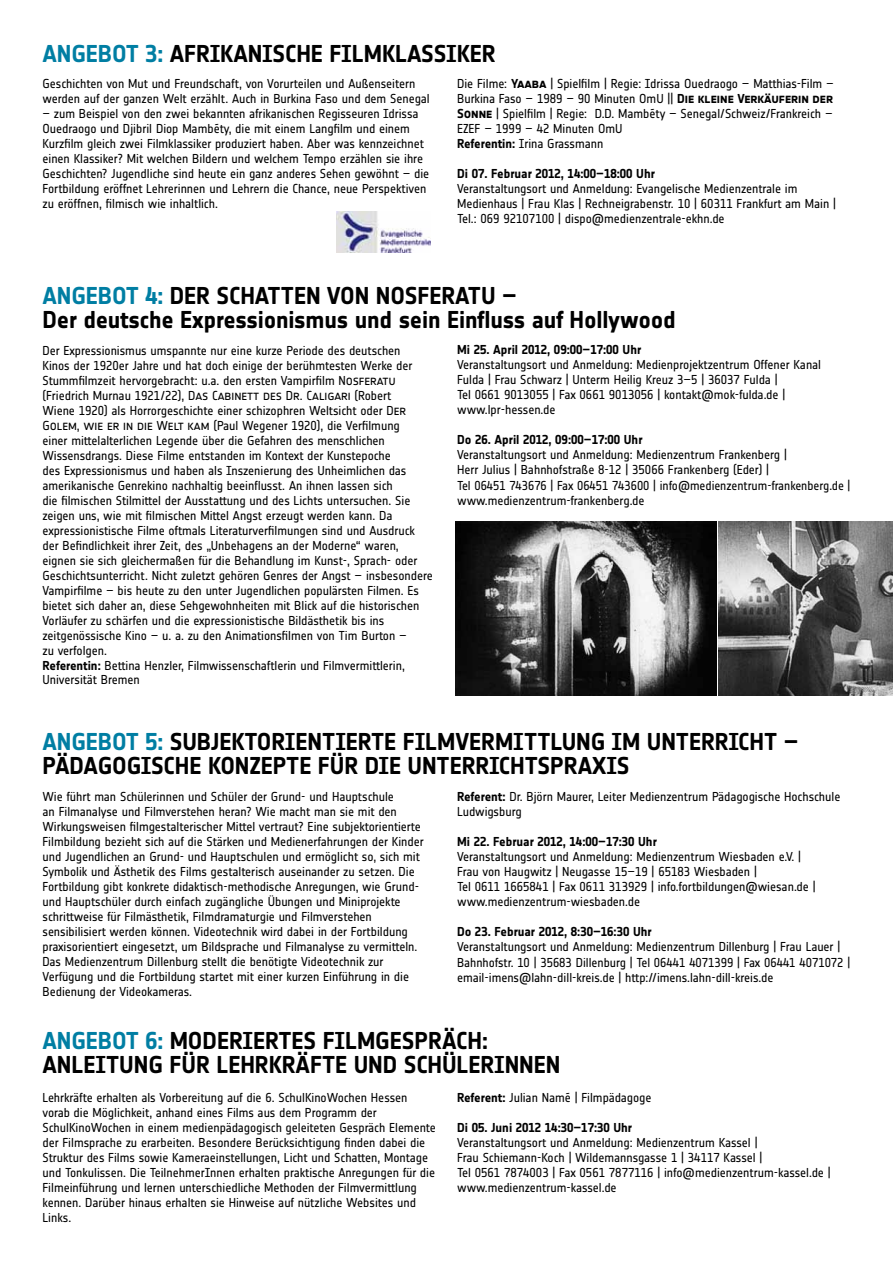
<style>
.page{position:relative;width:893px;height:1263px;background:#fff}
.page>*{position:absolute;margin:0;border:0;box-sizing:border-box;transform-origin:0 0}
.t1{font:24px/24px "Notes Soft Bold Tf";letter-spacing:-.005em;color:#000}
.t2{font:24px "Notes Soft Bold Tf";letter-spacing:-.005em;color:#007ea3}
.t3{font:12.75px/15px "Notes Soft Regular Tf";letter-spacing:-.005em;color:#000}
.t4{font:12.75px "Notes Soft Bold Tf";color:#000}
.s1{color:#007ea3}
.s2{font-family:"Notes Soft Bold Caps Tf"}
.s3{font-family:"Notes Soft Bold Tf"}
.s4{font-family:"Notes Soft Regular Caps Tf"}
.s5{font-family:"Notes Soft";font-weight:700}
.s6{color:#000}
</style>
<div class="page">
<img style="left:337px;top:211px;width:94px;height:42px">
<img style="left:719px;top:522px;width:174px;height:173px">
<img style="left:455px;top:522px;width:261px;height:173px">
<h1 class="t1" style="left:43px;top:41px;width:455px"><span class="s1">ANGEBOT 3:</span> AFRIKANISCHE FILMKLASSIKER</h1>
<p class="t3" style="left:43px;top:76px;width:389px">Geschichten von Mut und Freundschaft, von Vorurteilen und Außenseitern werden auf der ganzen Welt erzählt. Auch in Burkina Faso und dem Senegal</p>
<p class="t3" style="left:43px;top:106px;width:388px">– zum Beispiel von den zwei bekannten afrikanischen Regisseuren Idrissa Ouedraogo und Djibril Diop Mambéty, die mit einem Langfilm und einem Kurzfilm gleich zwei Filmklassiker produziert haben. Aber was kennzeichnet einen Klassiker? Mit welchen Bildern und welchem Tempo erzählen sie ihre Geschichten? Jugendliche sind heute ein ganz anderes Sehen gewöhnt – die Fortbildung eröffnet Lehrerinnen und Lehrern die Chance, neue Perspektiven zu eröffnen, filmisch wie inhaltlich.</p>
<p class="t3" style="left:457px;top:76px;width:378px">Die Filme: <span class="s2">Yaaba</span> | Spielfilm | Regie: Idrissa Ouedraogo – Matthias-Film – Burkina Faso – 1989 – 90 Minuten OmU || <span class="s2">Die kleine Verkäuferin der Sonne</span> | Spielfilm | Regie: D.D. Mambéty – Senegal/Schweiz/Frankreich – EZEF – 1999 – 42 Minuten OmU<br><span class="s3">REFERENTIN:</span> Irina Grassmann</p>
<p class="t4" style="left:457px;top:166px;width:199px">DI 07. FEBRUAR 2012, 14:00–18:00 UHR</p>
<p class="t3" style="left:457px;top:181px;width:380px">Veranstaltungsort und Anmeldung: Evangelische Medienzentrale im<br>Medienhaus | Frau Klas | Rechneigrabenstr. 10 | 60311 Frankfurt am Main |<br>Tel.: 069 92107100 | dispo@medienzentrale-ekhn.de</p>
<h1 class="t1" style="left:43px;top:284px;width:635px"><span class="s1">ANGEBOT 4:</span> DER SCHATTEN VON NOSFERATU –<br>DER DEUTSCHE EXPRESSIONISMUS UND SEIN EINFLUSS AUF HOLLYWOOD</h1>
<p class="t3" style="left:43px;top:343px;width:392px">Der Expressionismus umspannte nur eine kurze Periode des deutschen<br>Kinos der 1920er Jahre und hat doch einige der berühmtesten Werke der Stummfilmzeit hervorgebracht: u.a. den ersten Vampirfilm <span class="s4">Nosferatu </span>(Friedrich Murnau 1921/22), <span class="s4">Das Cabinett des Dr. Caligari</span> (Robert<br>Wiene 1920) als Horrorgeschichte einer schizophren Weltsicht oder <span class="s4">Der Golem, wie er in die Welt kam</span> (Paul Wegener 1920), die Verfilmung<br>einer mittelalterlichen Legende über die Gefahren des menschlichen Wissensdrangs. Diese Filme entstanden im Kontext der Kunstepoche<br>des Expressionismus und haben als Inszenierung des Unheimlichen das amerikanische Genrekino nachhaltig beeinflusst. An ihnen lassen sich<br>die filmischen Stilmittel der Ausstattung und des Lichts untersuchen. Sie zeigen uns, wie mit filmischen Mittel Angst erzeugt werden kann. Da expressionistische Filme oftmals Literaturverfilmungen sind und Ausdruck der Befindlichkeit ihrer Zeit, des „Unbehagens an der Moderne“ waren, eignen sie sich gleichermaßen für die Behandlung im Kunst-, Sprach- oder Geschichtsunterricht. Nicht zuletzt gehören Genres der Angst – insbesondere Vampirfilme – bis heute zu den unter Jugendlichen populärsten Filmen. Es bietet sich daher an, diese Sehgewohnheiten mit Blick auf die historischen Vorläufer zu schärfen und die expressionistische Bildästhetik bis ins zeitgenössische Kino – u. a. zu den Animationsfilmen von Tim Burton –<br>zu verfolgen.<br><span class="s3">REFERENTIN:</span> Bettina Henzler, Filmwissenschaftlerin und Filmvermittlerin, Universität Bremen</p>
<p class="t4" style="left:457px;top:343px;width:186px">MI 25. APRIL 2012, 09:00–17:00 UHR</p>
<p class="t3" style="left:457px;top:357px;width:365px">Veranstaltungsort und Anmeldung: Medienprojektzentrum Offener Kanal Fulda | Frau Schwarz | Unterm Heilig Kreuz 3–5 | 36037 Fulda |<br>Tel 0661 9013055 | Fax 0661 9013056 | kontakt@mok-fulda.de | www.lpr-hessen.de</p>
<p class="t4" style="left:457px;top:433px;width:187px">DO 26. APRIL 2012, 09:00–17:00 UHR</p>
<p class="t3" style="left:457px;top:447px;width:395px">Veranstaltungsort und Anmeldung: Medienzentrum Frankenberg |<br>Herr Julius | Bahnhofstraße 8-12 | 35066 Frankenberg (Eder) |<br>Tel 06451 743676 | Fax 06451 743600 | info@medienzentrum-frankenberg.de | www.medienzentrum-frankenberg.de</p>
<h1 class="t1" style="left:43px;top:729px;width:757px"><span class="s1">ANGEBOT 5:</span> SU BJEKTORIENTIERTE FILMVERMITTLUNG IM UNTERRICHT –<br>PÄDAGOGISCHE KONZEPTE FÜR DIE UNTERRICHTSPRAXIS</h1>
<p class="t3" style="left:43px;top:789px;width:383px">Wie führt man Schülerinnen und Schüler der Grund- und Hauptschule<br>an Filmanalyse und Filmverstehen heran? Wie macht man sie mit den Wirkungsweisen filmgestalterischer Mittel vertraut? Eine subjektorientierte Filmbildung bezieht sich auf die Stärken und Medienerfahrungen der Kinder und Jugendlichen an Grund- und Hauptschulen und ermöglicht so, sich mit Symbolik und Ästhetik des Films gestalterisch auseinander zu setzen. Die Fortbildung gibt konkrete didaktisch-methodische Anregungen, wie Grund&shy;und Hauptschüler durch einfach zugängliche Übungen und Miniprojekte schrittweise für Filmästhetik, Filmdramaturgie und Filmverstehen sensibilisiert werden können. Videotechnik wird dabei in der Fortbildung praxisorientiert eingesetzt, um Bildsprache und Filmanalyse zu vermitteln.<br>Das Medienzentrum Dillenburg stellt die benötigte Videotechnik zur Verfügung und die Fortbildung startet mit einer kurzen Einführung in die Bedienung der Videokameras.</p>
<p class="t3" style="left:457px;top:789px;width:385px"><span class="s5">Referent:</span> Dr. Björn Maurer, Leiter Medienzentrum Pädagogische Hochschule<br>Ludwigsburg</p>
<p class="t4" style="left:457px;top:835px;width:201px">MI 22. FEBRUAR 2012, 14:00–17:30 UHR</p>
<p class="t3" style="left:457px;top:849px;width:360px">Veranstaltungsort und Anmeldung: Medienzentrum Wiesbaden e.V. | Frau von Haugwitz | Neugasse 15–19 | 65183 Wiesbaden |<br>Tel 0611 1665841 | Fax 0611 313929 | info.fortbildungen@wiesan.de | www.medienzentrum-wiesbaden.de</p>
<p class="t4" style="left:457px;top:925px;width:196px">DO 23. FEBRUAR 2012, 8:30–16:30 UHR</p>
<p class="t3" style="left:457px;top:939px;width:395px">Veranstaltungsort und Anmeldung: Medienzentrum Dillenburg | Frau Lauer |<br>Bahnhofstr. 10 | 35683 Dillenburg | Tel 06441 4071399 | Fax 06441 4071072 | email-imens@lahn-dill-kreis.de | http://imens.lahn-dill-kreis.de</p>
<h1 class="t1" style="left:43px;top:1029px;width:519px;text-indent:174px">ERIERTES FILMGESPRÄCH:<br>ANLEITUNG FÜR LEHRKRÄFTE UND SCHÜLERINNEN</h1>
<p class="t3" style="left:43px;top:1090px;width:395px">Lehrkräfte erhalten als Vorbereitung auf die 6. SchulKinoWochen Hessen vorab die Möglichkeit, anhand eines Films aus dem Programm der SchulKinoWochen in einem medienpädagogisch geleiteten Gespräch Elemente der Filmsprache zu erarbeiten. Besondere Berücksichtigung finden dabei die Struktur des Films sowie Kameraeinstellungen, Licht und Schatten, Montage und Tonkulissen. Die TeilnehmerInnen erhalten praktische Anregungen für die Filmeinführung und lernen unterschiedliche Methoden der Filmvermittlung kennen. Darüber hinaus erhalten sie Hinweise auf nützliche Websites und Links.</p>
<p class="t3" style="left:457px;top:1090px;width:196px"><span class="s3">REFERENT:</span> Julian Namé | Filmpädagoge</p>
<h1 class="t2" style="left:43px;top:1028px;width:144px">ANGEBOT 6: <span class="s6">MOD</span></h1>
<p class="t4" style="left:457px;top:1121px;width:177px">DI 05. JUNI 2012 14:30–17:30 UHR</p>
<p class="t3" style="left:457px;top:1135px;width:375px">Veranstaltungsort und Anmeldung: Medienzentrum Kassel |<br>Frau Schiemann-Koch | Wildemannsgasse 1 | 34117 Kassel |<br>Tel 0561 7874003 | Fax 0561 7877116 | info@medienzentrum-kassel.de | www.medienzentrum-kassel.de</p>
</div>
